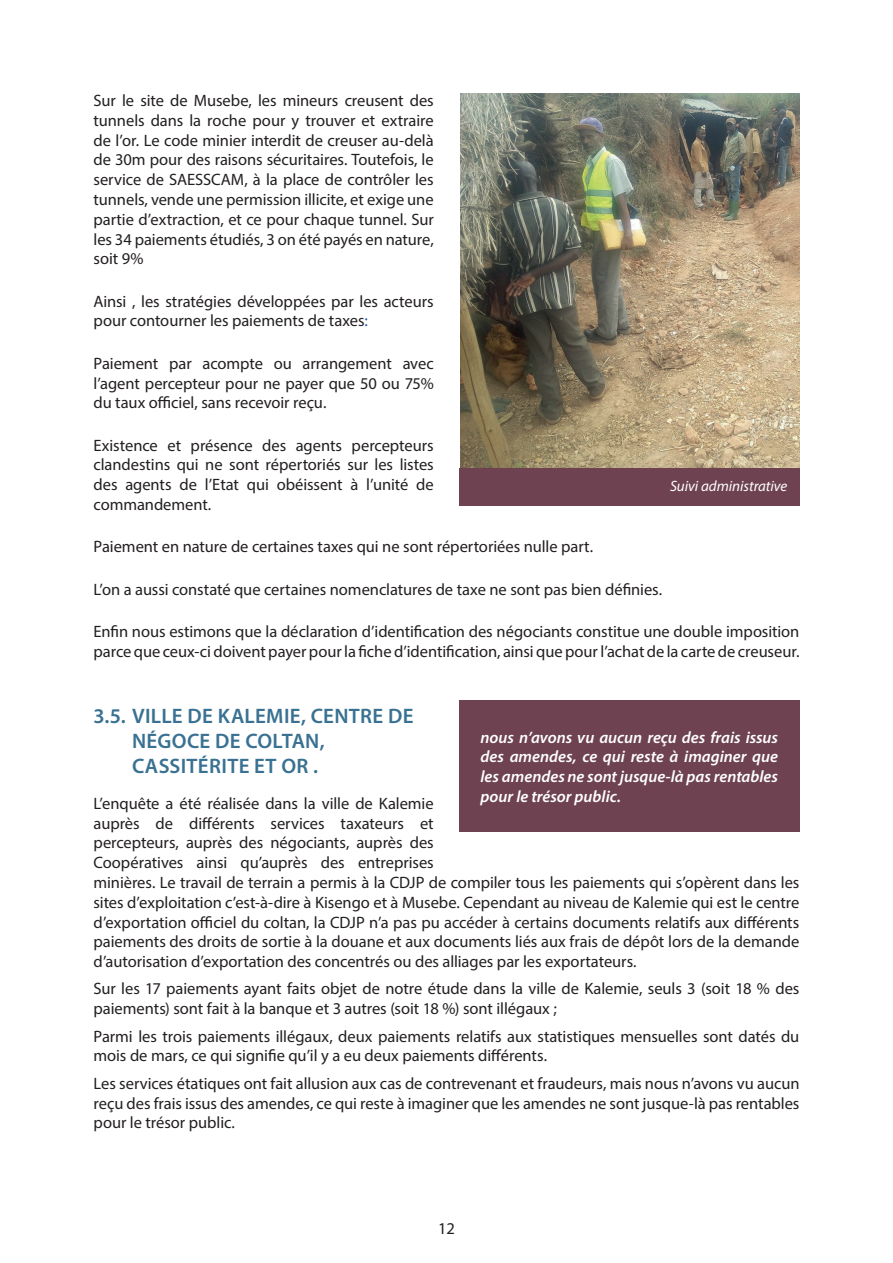
<style>
.page{position:relative;width:893px;height:1263px;background:#fff}
.page>*{position:absolute;margin:0;border:0;box-sizing:border-box;transform-origin:0 0}
.t1{font:600 21px/25.2px "Myriad Pro";letter-spacing:.015em;color:#397192}
.t2{font:16.5px/19.8px "Myriad Pro";letter-spacing:-.005em;color:#231f20}
.t3{font:italic 600 16.5px/19.8px "Myriad Pro";color:#fff;text-align:justify}
.t4{font:italic 15px "Myriad Pro";letter-spacing:-.005em;color:#fff}
.s1{color:#1e56a6}
</style>
<div class="page">
<img style="left:460px;top:94px;width:339px;height:375px">
<div style="left:459px;top:469px;width:340px;height:37px;background:#6e4251"></div>
<div style="left:459px;top:700px;width:340px;height:132px;background:#6e4251"></div>
<p class="t2" style="left:94px;top:90px;width:342px;text-align:justify">Sur le site de Musebe, les mineurs creusent des tunnels dans la roche pour y trouver et extraire de l’or. Le code minier interdit de creuser au-delà de 30m pour des raisons sécuritaires. Toutefois, le service de SAESSCAM, à la place de contrôler les tunnels, vende une permission illicite, et exige une partie d’extraction, et ce pour chaque tunnel. Sur les 34 paiements étudiés, 3 on été payés en nature, soit 9%</p>
<p class="t2" style="left:94px;top:291px;width:342px">Ainsi , les stratégies développées par les acteurs pour contourner les paiements de taxes<span class="s1">:</span></p>
<p class="t2" style="left:94px;top:353px;width:342px;text-align:justify">Paiement par acompte ou arrangement avec l’agent percepteur pour ne payer que 50 ou 75% du taux officiel, sans recevoir reçu.</p>
<p class="t2" style="left:94px;top:435px;width:342px;text-align:justify">Existence et présence des agents percepteurs clandestins qui ne sont répertoriés sur les listes des agents de l’Etat qui obéissent à l’unité de commandement.</p>
<p class="t2" style="left:94px;top:537px;width:501px">Paiement en nature de certaines taxes qui ne sont répertoriées nulle part.</p>
<p class="t2" style="left:94px;top:579px;width:570px">L’on a aussi constaté que certaines nomenclatures de taxe ne sont pas bien définies.</p>
<p class="t2" style="left:94px;top:621px;width:707px">Enfin nous estimons que la déclaration d’identification des négociants constitue une double imposition parce que ceux-ci doivent payer pour la fiche d’identification, ainsi que pour l’achat de la carte de creuseur.</p>
<p class="t4" style="left:670px;top:477px;width:119px">Suivi administrative</p>
<p class="t1" style="left:132px;top:702px;width:283px;text-indent:-38px">3.5. VILLE DE KALEMIE, CENTRE DE<br>NÉGOCE DE COLTAN,<br>CASSITÉRITE ET OR .</p>
<p class="t2" style="left:94px;top:793px;width:707px">L’enquête a été réalisée dans la ville de Kalemie<br>auprès de différents services taxateurs et<br>percepteurs, auprès des négociants, auprès des<br>Coopératives ainsi qu’auprès des entreprises<br>minières. Le travail de terrain a permis à la CDJP de compiler tous les paiements qui s’opèrent dans les sites d’exploitation c’est-à-dire à Kisengo et à Musebe. Cependant au niveau de Kalemie qui est le centre d’exportation officiel du coltan, la CDJP n’a pas pu accéder à certains documents relatifs aux différents paiements des droits de sortie à la douane et aux documents liés aux frais de dépôt lors de la demande d’autorisation d’exportation des concentrés ou des alliages par les exportateurs.</p>
<p class="t2" style="left:94px;top:979px;width:707px">Sur les 17 paiements ayant faits objet de notre étude dans la ville de Kalemie, seuls 3 (soit 18 % des paiements) sont fait à la banque et 3 autres (soit 18 %) sont illégaux ;</p>
<p class="t2" style="left:94px;top:1026px;width:707px">Parmi les trois paiements illégaux, deux paiements relatifs aux statistiques mensuelles sont datés du mois de mars, ce qui signifie qu’il y a eu deux paiements différents.</p>
<p class="t2" style="left:94px;top:1073px;width:707px;text-align:justify">Les services étatiques ont fait allusion aux cas de contrevenant et fraudeurs, mais nous n’avons vu aucun reçu des frais issus des amendes, ce qui reste à imaginer que les amendes ne sont jusque-là pas rentables pour le trésor public.</p>
<p class="t3" style="left:480px;top:727px;width:299px">nous n’avons vu aucun reçu des frais issus des amendes, ce qui reste à imaginer que les amendes ne sont jusque-là pas rentables pour le trésor public.</p>
<p class="t2" style="left:438px;top:1218px;width:18px">12</p>
</div>
